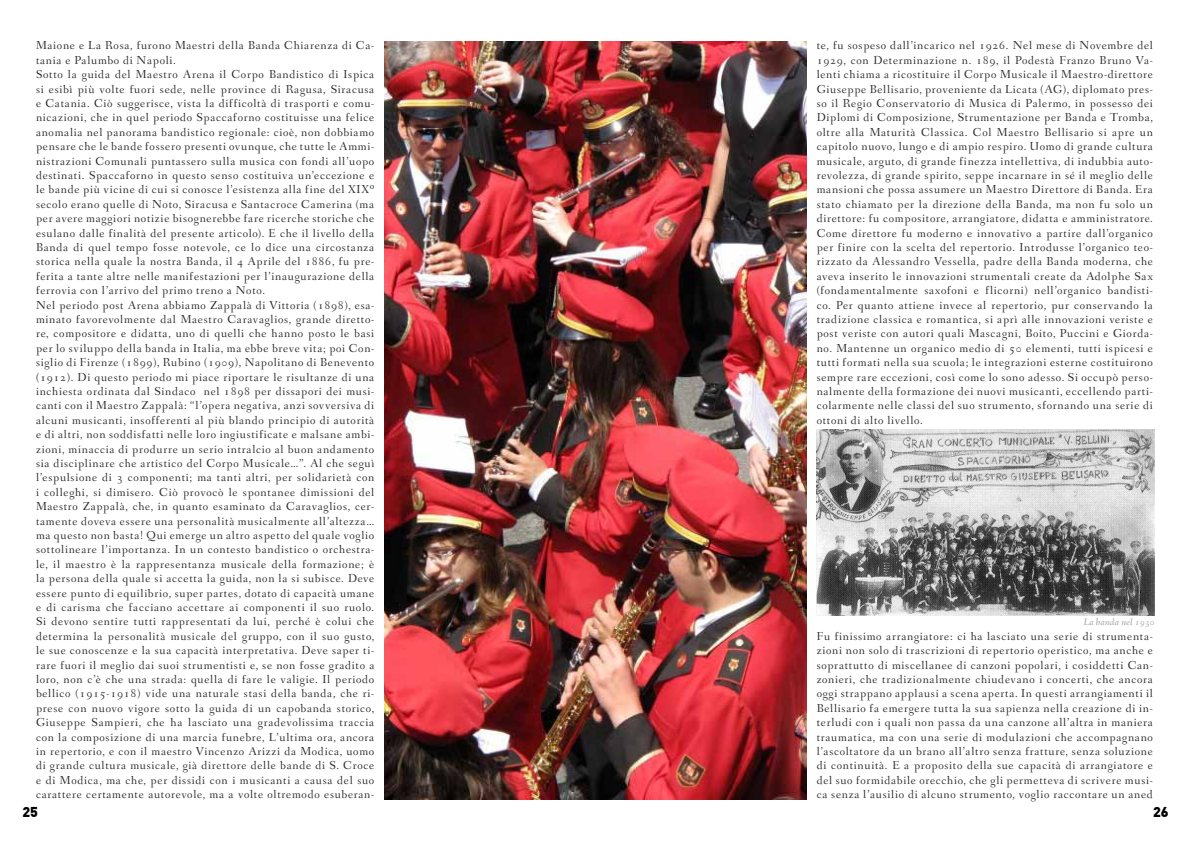
<style>
.page{position:relative;width:1191px;height:842px;background:#fff}
.page>*{position:absolute;margin:0;border:0;box-sizing:border-box;transform-origin:0 0}
.t1{font:900 14px "DIN Pro";color:#000}
.t2{font:12px/14.4px "Fanwood";letter-spacing:.06em;color:#262527;text-align:justify}
.t3{font:italic 10px "Fanwood";color:#9c9e9f}
</style>
<div class="page">
<img style="left:816px;top:429px;width:339px;height:186px">
<img style="left:385px;top:41px;width:421px;height:758px">
<p class="t2" style="left:36px;top:39px;width:340px;text-align:left">Maione e La Rosa, furono Maestri della Banda Chiarenza di Ca&shy;tania e Palumbo di Napoli.<br>Sotto la guida del Maestro Arena il Corpo Bandistico di Ispica si esibì più volte fuori sede, nelle province di Ragusa, Siracusa e Catania. Ciò suggerisce, vista la difficoltà di trasporti e comu&shy;nicazioni, che in quel periodo Spaccaforno costituisse una felice anomalia nel panorama bandistico regionale: cioè, non dobbiamo pensare che le bande fossero presenti ovunque, che tutte le Ammi&shy;nistrazioni Comunali puntassero sulla musica con fondi all’uopo destinati. Spaccaforno in questo senso costituiva un’eccezione e le bande più vicine di cui si conosce l’esistenza alla fine del XIXº secolo erano quelle di Noto, Siracusa e Santacroce Camerina (ma per avere maggiori notizie bisognerebbe fare ricerche storiche che esulano dalle finalità del presente articolo). E che il livello della Banda di quel tempo fosse notevole, ce lo dice una circostanza storica nella quale la nostra Banda, il 4 Aprile del 1886, fu pre&shy;ferita a tante altre nelle manifestazioni per l’inaugurazione della ferrovia con l’arrivo del primo treno a Noto.<br>Nel periodo post Arena abbiamo Zappalà di Vittoria (1898), esa&shy;minato favorevolmente dal Maestro Caravaglios, grande diretto&shy;re, compositore e didatta, uno di quelli che hanno posto le basi per lo sviluppo della banda in Italia, ma ebbe breve vita; poi Con&shy;siglio di Firenze (1899), Rubino (1909), Napolitano di Benevento (1912). Di questo periodo mi piace riportare le risultanze di una inchiesta ordinata dal Sindaco nel 1898 per dissapori dei musi&shy;canti con il Maestro Zappalà: “l’opera negativa, anzi sovversiva di alcuni musicanti, insofferenti al più blando principio di autorità e di altri, non soddisfatti nelle loro ingiustificate e malsane ambi&shy;zioni, minaccia di produrre un serio intralcio al buon andamento sia disciplinare che artistico del Corpo Musicale…”. Al che seguì l’espulsione di 3 componenti; ma tanti altri, per solidarietà con i colleghi, si dimisero. Ciò provocò le spontanee dimissioni del Maestro Zappalà, che, in quanto esaminato da Caravaglios, cer&shy;tamente doveva essere una personalità musicalmente all’altezza… ma questo non basta! Qui emerge un altro aspetto del quale voglio sottolineare l’importanza. In un contesto bandistico o orchestra&shy;le, il maestro è la rappresentanza musicale della formazione; è la persona della quale si accetta la guida, non la si subisce. Deve essere punto di equilibrio, super partes, dotato di capacità umane e di carisma che facciano accettare ai componenti il suo ruolo.<br>Si devono sentire tutti rappresentati da lui, perché è colui che determina la personalità musicale del gruppo, con il suo gusto, le sue conoscenze e la sua capacità interpretativa. Deve saper ti&shy;rare fuori il meglio dai suoi strumentisti e, se non fosse gradito a loro, non c’è che una strada: quella di fare le valigie. Il periodo bellico (1915-1918) vide una naturale stasi della banda, che ri&shy;prese con nuovo vigore sotto la guida di un capobanda storico, Giuseppe Sampieri, che ha lasciato una gradevolissima traccia con la composizione di una marcia funebre, L’ultima ora, ancora in repertorio, e con il maestro Vincenzo Arizzi da Modica, uomo di grande cultura musicale, già direttore delle bande di S. Croce e di Modica, ma che, per dissidi con i musicanti a causa del suo carattere certamente autorevole, ma a volte oltremodo esuberan-</p>
<p class="t2" style="left:816px;top:39px;width:338px">te, fu sospeso dall’incarico nel 1926. Nel mese di Novembre del 1929, con Determinazione n. 189, il Podestà Franzo Bruno Va&shy;lenti chiama a ricostituire il Corpo Musicale il Maestro-direttore Giuseppe Bellisario, proveniente da Licata (AG), diplomato pres&shy;so il Regio Conservatorio di Musica di Palermo, in possesso dei Diplomi di Composizione, Strumentazione per Banda e Tromba, oltre alla Maturità Classica. Col Maestro Bellisario si apre un capitolo nuovo, lungo e di ampio respiro. Uomo di grande cultura musicale, arguto, di grande finezza intellettiva, di indubbia auto&shy;revolezza, di grande spirito, seppe incarnare in sé il meglio delle mansioni che possa assumere un Maestro Direttore di Banda. Era stato chiamato per la direzione della Banda, ma non fu solo un direttore: fu compositore, arrangiatore, didatta e amministratore.<br>Come direttore fu moderno e innovativo a partire dall’organico per finire con la scelta del repertorio. Introdusse l’organico teo&shy;rizzato da Alessandro Vessella, padre della Banda moderna, che aveva inserito le innovazioni strumentali create da Adolphe Sax (fondamentalmente saxofoni e flicorni) nell’organico bandisti&shy;co. Per quanto attiene invece al repertorio, pur conservando la tradizione classica e romantica, si aprì alle innovazioni veriste e post veriste con autori quali Mascagni, Boito, Puccini e Giorda&shy;no. Mantenne un organico medio di 50 elementi, tutti ispicesi e tutti formati nella sua scuola; le integrazioni esterne costituirono sempre rare eccezioni, così come lo sono adesso. Si occupò perso&shy;nalmente della formazione dei nuovi musicanti, eccellendo parti&shy;colarmente nelle classi del suo strumento, sfornando una serie di ottoni di alto livello.</p>
<p class="t3" style="left:1083px;top:616px;width:73px">La banda nel 1930</p>
<p class="t2" style="left:816px;top:630px;width:338px">Fu finissimo arrangiatore: ci ha lasciato una serie di strumenta&shy;zioni non solo di trascrizioni di repertorio operistico, ma anche e soprattutto di miscellanee di canzoni popolari, i cosiddetti Can&shy;zonieri, che tradizionalmente chiudevano i concerti, che ancora oggi strappano applausi a scena aperta. In questi arrangiamenti il Bellisario fa emergere tutta la sua sapienza nella creazione di in&shy;terludi con i quali non passa da una canzone all’altra in maniera traumatica, ma con una serie di modulazioni che accompagnano l’ascoltatore da un brano all’altro senza fratture, senza soluzione di continuità. E a proposito della sue capacità di arrangiatore e del suo formidabile orecchio, che gli permetteva di scrivere musi&shy;ca senza l’ausilio di alcuno strumento, voglio raccontare un aned</p>
<p class="t1" style="left:22px;top:802px;width:17px">25</p>
<p class="t1" style="left:1153px;top:802px;width:17px">26</p>
</div>
